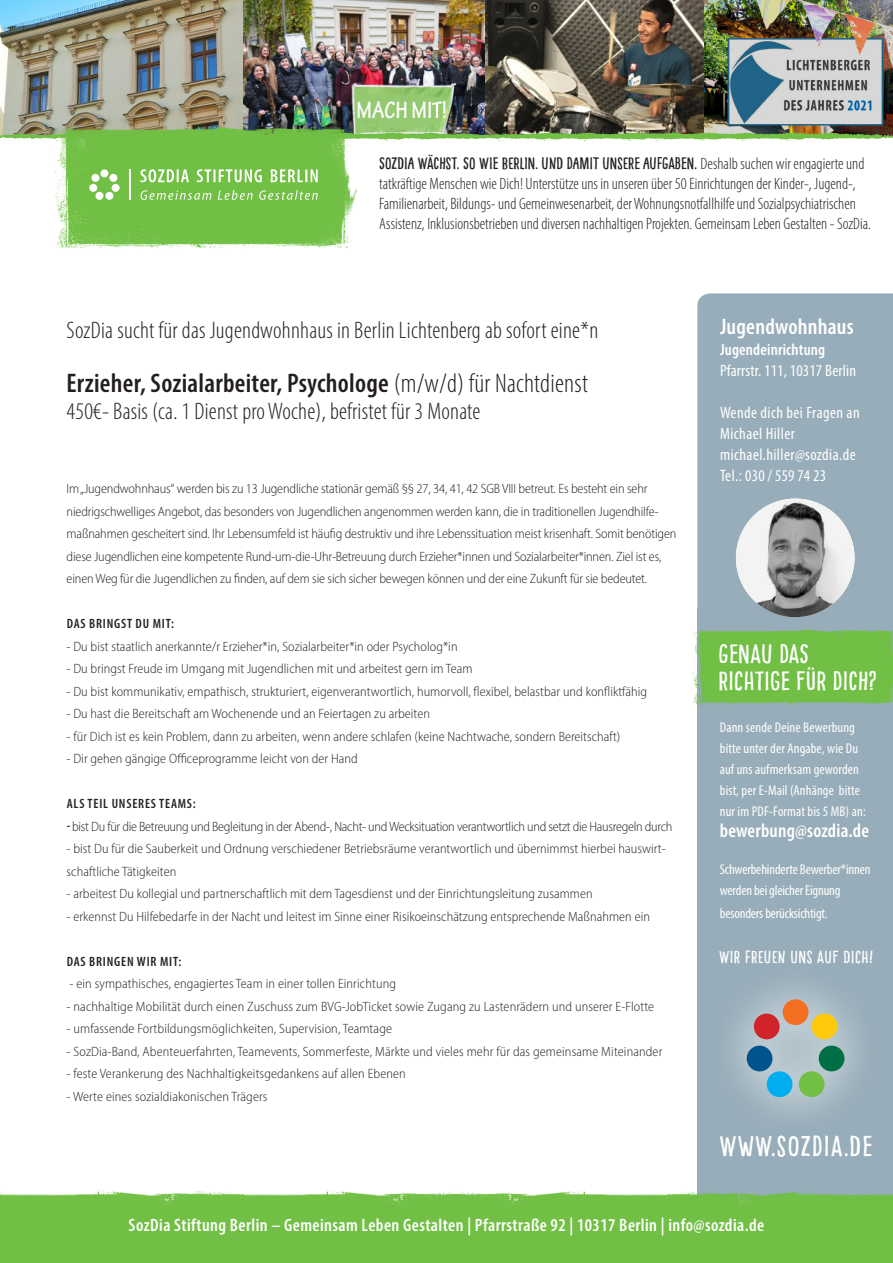
<style>
.page{position:relative;width:893px;height:1263px;background:#fff}
.page>*{position:absolute;margin:0;border:0;box-sizing:border-box;transform-origin:0 0}
.t1{font:28.5px "Pinto NO 01";letter-spacing:.04em;color:#fff}
.t2{font:600 condensed 27px "Myriad Pro";letter-spacing:.01em;color:#231f20}
.t3{font:26.25px/26.2px "Pinto NO 01";letter-spacing:.01em;color:#fff}
.t4{font:300 condensed 24px "Myriad Pro";letter-spacing:.01em;color:#231f20}
.t5{font:600 condensed 22.5px "Myriad Pro";letter-spacing:.01em;color:#fff}
.t6{font:600 condensed 19.5px "Myriad Pro";letter-spacing:.01em;color:#fff}
.t7{font:600 condensed 18px "Myriad Pro";letter-spacing:.025em;color:#fff}
.t8{font:17.25px "Pinto NO 01";letter-spacing:.025em;color:#fff}
.t9{font:300 condensed 16.5px/19.8px "Myriad Pro";color:#231f20}
.t10{font:condensed 16.5px "Myriad Pro";letter-spacing:.025em;color:#fff}
.t11{font:600 condensed 16.5px "Myriad Pro";letter-spacing:.01em;color:#fff}
.t12{font:condensed 14.25px/21px "Myriad Pro";letter-spacing:.01em;color:#fff}
.t13{font:condensed 14.25px/21px "Myriad Pro";letter-spacing:-.01em;color:#fff}
.t14{font:300 semi-condensed 13.5px/22.5px "Myriad Pro";letter-spacing:.005em;color:#231f20}
.t15{font:300 semi-condensed 13.5px "Myriad Pro";letter-spacing:-.02em;color:#231f20}
.t16{font:600 condensed 13.5px "Myriad Pro";letter-spacing:.06em;color:#231f20}
.s1{font-family:"Pinto NO 01";font-weight:400;font-stretch:normal}
.s2{font-weight:300}
.s3{font-weight:600;font-stretch:condensed}
</style>
<div class="page">
<img style="left:0;top:0;width:243px;height:120px">
<img style="left:484px;top:0;width:220px;height:120px">
<img style="left:704px;top:0;width:189px;height:120px">
<img style="left:243px;top:0;width:241px;height:120px">
<div style="left:697px;top:608px;width:196px;height:592px;background:#97adb9"></div>
<img style="left:0;top:1190px;width:183px;height:73px">
<img style="left:728px;top:1190px;width:165px;height:73px">
<img style="left:183px;top:1190px;width:242px;height:73px">
<img style="left:425px;top:1190px;width:303px;height:73px">
<div style="left:697px;top:293px;width:196px;height:325px;background:#97adb9"></div>
<svg style="left:731px;top:985px;width:129px;height:130px;fill:#a7bac4"></svg>
<div style="left:799px;top:1071px;width:25px;height:26px;background:#71bf44;border-radius:50%"></div>
<div style="left:819px;top:1045px;width:25px;height:26px;background:#016f45;border-radius:50%"></div>
<div style="left:754px;top:1013px;width:26px;height:26px;background:#d1232a;border-radius:50%"></div>
<div style="left:783px;top:999px;width:25px;height:26px;background:#f36e21;border-radius:50%"></div>
<div style="left:747px;top:1045px;width:25px;height:26px;background:#00548e;border-radius:50%"></div>
<div style="left:767px;top:1071px;width:25px;height:26px;background:#00aeef;border-radius:50%"></div>
<div style="left:812px;top:1013px;width:25px;height:26px;background:#feca0a;border-radius:50%"></div>
<img style="left:691px;top:628px;width:202px;height:77px">
<img style="left:54px;top:159px;width:303px;height:90px">
<img style="left:736px;top:498px;width:118px;height:119px;border-radius:59px">
<img style="left:0;top:120px;width:157px;height:39px">
<img style="left:157px;top:120px;width:244px;height:39px">
<img style="left:401px;top:120px;width:157px;height:22px">
<img style="left:558px;top:120px;width:335px;height:22px">
<svg style="left:140px;top:190px;width:178px;height:10px;background:#8ecc6b"></svg>
<hr style="left:129px;top:169px;width:2px;height:31px;background:#fff">
<div style="left:105px;top:192px;width:8px;height:8px;background:#fff;border-radius:50%"></div>
<div style="left:112px;top:184px;width:8px;height:8px;background:#fff;border-radius:50%"></div>
<div style="left:91px;top:174px;width:8px;height:8px;background:#fff;border-radius:50%"></div>
<div style="left:100px;top:169px;width:8px;height:8px;background:#fff;border-radius:50%"></div>
<div style="left:89px;top:184px;width:8px;height:8px;background:#fff;border-radius:50%"></div>
<div style="left:95px;top:192px;width:8px;height:8px;background:#fff;border-radius:50%"></div>
<div style="left:109px;top:174px;width:8px;height:8px;background:#fff;border-radius:50%"></div>
<svg style="left:140px;top:169px;width:178px;height:13px"></svg>
<p class="t9" style="left:379px;top:154px;width:493px"><span class="s1">SOZDIA WÄCHST. SO WIE BERLIN. UND DAMIT UNSERE AUFGABEN.</span> Deshalb suchen wir engagierte und tatkräftige Menschen wie Dich! Unterstütze uns in unseren über 50 Einrichtungen der Kinder-, Jugend-, Familienarbeit, Bildungs- und Gemeinwesenarbeit, der Wohnungsnotfallhilfe und Sozialpsychiatrischen Assistenz, Inklusionsbetrieben und diversen nachhaltigen Projekten. Gemeinsam Leben Gestalten - SozDia.</p>
<p class="t4" style="left:67px;top:316px;width:533px">SozDia sucht für das Jugendwohnhaus in Berlin Lichtenberg ab sofort eine*n</p>
<p class="t2" style="left:67px;top:366px;width:523px">Erzieher, Sozialarbeiter, Psychologe <span class="s2">(m/w/d) für Nachtdienst</span></p>
<p class="t4" style="left:67px;top:397px;width:415px">450€- Basis (ca. 1 Dienst pro Woche), befristet für 3 Monate</p>
<p class="t14" style="left:67px;top:477px;width:611px">Im „Jugendwohnhaus“ werden bis zu 13 Jugendliche stationär gemäß §§ 27, 34, 41, 42 SGB VIII betreut. Es besteht ein sehr niedrigschwelliges Angebot, das besonders von Jugendlichen angenommen werden kann, die in traditionellen Jugendhilfe&shy;maßnahmen gescheitert sind. Ihr Lebensumfeld ist häufig destruktiv und ihre Lebenssituation meist krisenhaft. Somit benötigen diese Jugendlichen eine kompetente Rund-um-die-Uhr-Betreuung durch Erzieher*innen und Sozialarbeiter*innen. Ziel ist es, einen Weg für die Jugendlichen zu finden, auf dem sie sich sicher bewegen können und der eine Zukunft für sie bedeutet.</p>
<p class="t16" style="left:67px;top:615px;width:109px">DAS BRINGST DU MIT:</p>
<p class="t14" style="left:67px;top:635px;width:392px">- Du bist staatlich anerkannte/r Erzieher*in, Sozialarbeiter*in oder Psycholog*in</p>
<p class="t14" style="left:67px;top:657px;width:407px">- Du bringst Freude im Umgang mit Jugendlichen mit und arbeitest gern im Team</p>
<p class="t14" style="left:67px;top:680px;width:582px">- Du bist kommunikativ, empathisch, strukturiert, eigenverantwortlich, humorvoll, flexibel, belastbar und konfliktfähig</p>
<p class="t14" style="left:67px;top:702px;width:365px">- Du hast die Bereitschaft am Wochenende und an Feiertagen zu arbeiten</p>
<p class="t14" style="left:67px;top:725px;width:555px">- für Dich ist es kein Problem, dann zu arbeiten, wenn andere schlafen (keine Nachtwache, sondern Bereitschaft)</p>
<p class="t14" style="left:67px;top:747px;width:293px">- Dir gehen gängige Officeprogramme leicht von der Hand</p>
<p class="t16" style="left:67px;top:795px;width:130px">ALS TEIL UNSERES TEAMS:</p>
<p class="t15" style="left:67px;top:818px;width:607px"><span class="s3">-</span> bist Du für die Betreuung und Begleitung in der Abend-, Nacht- und Wecksituation verantwortlich und setzt die Hausregeln durch</p>
<p class="t14" style="left:67px;top:837px;width:601px">- bist Du für die Sauberkeit und Ordnung verschiedener Betriebsräume verantwortlich und übernimmst hierbei hauswirt&shy;schaftliche Tätigkeiten</p>
<p class="t14" style="left:67px;top:882px;width:528px">- arbeitest Du kollegial und partnerschaftlich mit dem Tagesdienst und der Einrichtungsleitung zusammen</p>
<p class="t14" style="left:67px;top:905px;width:585px">- erkennst Du Hilfebedarfe in der Nacht und leitest im Sinne einer Risikoeinschätzung entsprechende Maßnahmen ein</p>
<p class="t16" style="left:67px;top:953px;width:116px">DAS BRINGEN WIR MIT:</p>
<p class="t14" style="left:69px;top:972px;width:328px">- ein sympathisches, engagiertes Team in einer tollen Einrichtung</p>
<p class="t14" style="left:67px;top:995px;width:589px">- nachhaltige Mobilität durch einen Zuschuss zum BVG-JobTicket sowie Zugang zu Lastenrädern und unserer E-Flotte</p>
<p class="t14" style="left:67px;top:1017px;width:327px">- umfassende Fortbildungsmöglichkeiten, Supervision, Teamtage</p>
<p class="t14" style="left:67px;top:1040px;width:597px">- SozDia-Band, Abenteuerfahrten, Teamevents, Sommerfeste, Märkte und vieles mehr für das gemeinsame Miteinander</p>
<p class="t14" style="left:67px;top:1062px;width:341px">- feste Verankerung des Nachhaltigkeitsgedankens auf allen Ebenen</p>
<p class="t14" style="left:67px;top:1085px;width:202px">- Werte eines sozialdiakonischen Trägers</p>
<p class="t5" style="left:720px;top:313px;width:135px">Jugendwohnhaus</p>
<p class="t11" style="left:720px;top:340px;width:107px">Jugendeinrichtung</p>
<p class="t10" style="left:720px;top:361px;width:137px">Pfarrstr. 111, 10317 Berlin</p>
<p class="t10" style="left:720px;top:403px;width:141px">Wende dich bei Fragen an</p>
<p class="t10" style="left:720px;top:424px;width:76px">Michael Hiller</p>
<p class="t10" style="left:720px;top:445px;width:137px">michael.hiller@sozdia.de</p>
<p class="t10" style="left:720px;top:466px;width:108px">Tel.: 030 / 559 74 23</p>
<p class="t3" style="left:719px;top:641px;width:159px">GENAU DAS<br>RICHTIGE FÜR DICH?</p>
<p class="t12" style="left:720px;top:716px;width:147px">Dann sende Deine Bewerbung bitte unter der Angabe, wie Du auf uns aufmerksam geworden bist, per E-Mail (Anhänge bitte nur im PDF-Format bis 5 MB) an:</p>
<p class="t6" style="left:720px;top:818px;width:151px">bewerbung@sozdia.de</p>
<p class="t13" style="left:720px;top:859px;width:152px">Schwerbehinderte Bewerber*innen werden bei gleicher Eignung</p>
<p class="t13" style="left:720px;top:902px;width:109px">besonders berücksichtigt.</p>
<p class="t8" style="left:719px;top:947px;width:156px">WIR FREUEN UNS AUF DICH!</p>
<p class="t1" style="left:719px;top:1129px;width:154px">WWW.SOZDIA.DE</p>
<p class="t7" style="left:129px;top:1214px;width:637px">SozDia Stiftung Berlin – Gemeinsam Leben Gestalten | Pfarrstraße 92 | 10317 Berlin | info@sozdia.de</p>
</div>
